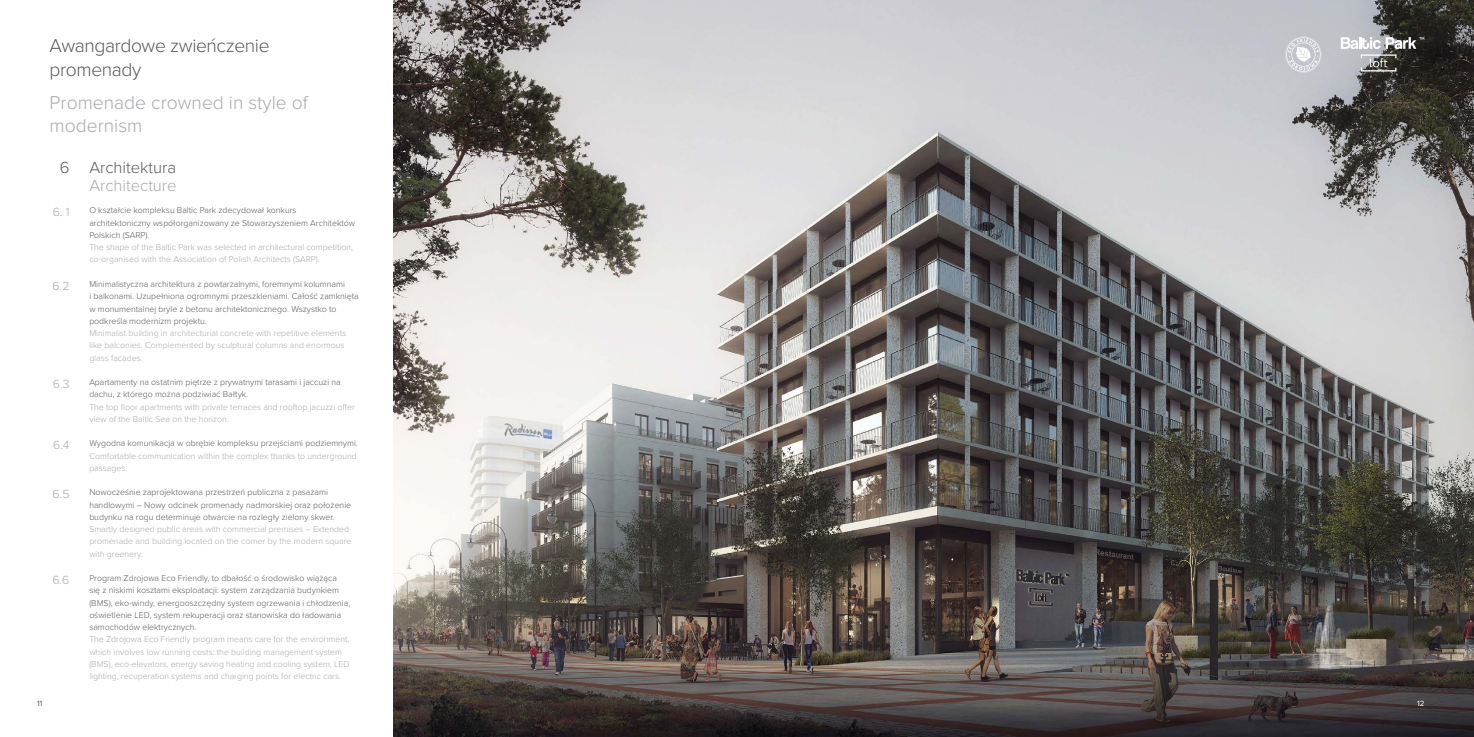
<style>
.page{position:relative;width:1474px;height:737px;background:#fff}
.page>*{position:absolute;margin:0;border:0;box-sizing:border-box;transform-origin:0 0}
.t1{font:300 19.25px/23.1px "Proxima Nova";color:#a7a9ac}
.t2{font:300 19.25px/23.1px "Proxima Nova";letter-spacing:-.02em;color:#58595b}
.t3{font:300 16.62px "Proxima Nova";color:#58595b}
.t4{font:300 16.62px "Proxima Nova";color:#a7a9ac}
.t5{font:300 12.25px "Proxima Nova";color:#a7a9ac}
.t6{font:300 8.75px/12.2px "Proxima Nova";color:#58595b}
.t7{font:300 8.75px/12.2px "Proxima Nova";color:#a7a9ac}
.t8{font:7.88px "Proxima Nova";color:#fff}
.t9{font:7.88px "Proxima Nova";color:#58595b}
</style>
<div class="page">
<img style="left:393px;top:0;width:1080px;height:737px">
<svg style="left:1285px;top:37px;width:36px;height:36px"></svg>
<svg style="left:1340px;top:37px;width:84px;height:34px;background:#8a8a89"></svg>
<h1 class="t2" style="left:50px;top:33px;width:221px">Awangardowe zwieńczenie promenady</h1>
<h1 class="t1" style="left:50px;top:90px;width:260px">Promenade crowned in style of modernism</h1>
<h2 class="t3" style="left:89px;top:155px;width:88px">Architektura</h2>
<h2 class="t4" style="left:89px;top:173px;width:89px">Architecture</h2>
<h2 class="t3" style="left:60px;top:155px;width:11px">6</h2>
<h3 class="t5" style="left:53px;top:203px;width:18px">6. 1</h3>
<h3 class="t5" style="left:52px;top:276px;width:18px">6.2</h3>
<h3 class="t5" style="left:53px;top:374px;width:18px">6.3</h3>
<h3 class="t5" style="left:53px;top:436px;width:18px">6.4</h3>
<h3 class="t5" style="left:52px;top:485px;width:18px">6.5</h3>
<h3 class="t5" style="left:52px;top:570px;width:18px">6.6</h3>
<p class="t9" style="left:37px;top:697px;width:7px">11</p>
<p class="t6" style="left:89px;top:204px;width:267px">O kształcie kompleksu Baltic Park zdecydował konkurs architektoniczny współorganizowany ze Stowarzyszeniem Architektów<br>Polskich (SARP).</p>
<p class="t7" style="left:89px;top:241px;width:265px">The shape of the Baltic Park was selected in architectural competition, co-organised with the Association of Polish Architects (SARP).</p>
<p class="t6" style="left:89px;top:277px;width:271px">Minimalistyczna architektura z powtarzalnymi, foremnymi kolumnami<br>i balkonami. Uzupełniona ogromnymi przeszkleniami. Całość zamknięta w monumentalnej bryle z betonu architektonicznego. Wszystko to podkreśla modernizm projektu.</p>
<p class="t7" style="left:89px;top:326px;width:258px">Minimalist building in architecturial concrete with repetitive elements like balconies. Complemented by sculptural columns and enormous glass facades.</p>
<p class="t6" style="left:89px;top:375px;width:253px">Apartamenty na ostatnim piętrze z prywatnymi tarasami i jaccuzi na dachu, z którego można podziwiać Bałtyk.</p>
<p class="t7" style="left:89px;top:400px;width:267px">The top floor apartments with private terraces and rooftop jacuzzi offer view of the Baltic Sea on the horizon.</p>
<p class="t6" style="left:89px;top:437px;width:270px">Wygodna komunikacja w obrębie kompleksu przejściami podziemnymi.</p>
<p class="t7" style="left:89px;top:449px;width:269px">Comfortable communication within the complex thanks to underground passages.</p>
<p class="t6" style="left:89px;top:486px;width:263px">Nowocześnie zaprojektowana przestrzeń publiczna z pasażami handlowymi – Nowy odcinek promenady nadmorskiej oraz położenie budynku na rogu determinuje otwarcie na rozległy zielony skwer.</p>
<p class="t7" style="left:89px;top:522px;width:264px">Smartly designed public areas with commercial premises – Extended promenade and building located on the corner by the modern square with greenery.</p>
<p class="t6" style="left:89px;top:571px;width:262px">Program Zdrojowa Eco Friendly, to dbałość o środowisko wiążąca<br>się z niskimi kosztami eksploatacji: system zarządzania budynkiem (BMS), eko-windy, energooszczędny system ogrzewania i chłodzenia, oświetlenie LED, system rekuperacji oraz stanowiska do ładowania samochodów elektrycznych.</p>
<p class="t7" style="left:89px;top:633px;width:262px">The Zdrojowa Eco Friendly program means care for the environment, which involves low running costs: the building management system (BMS), eco-elevators, energy saving heating and cooling system, LED lighting, recuperation systems and charging points for electric cars.</p>
<p class="t8" style="left:1416px;top:697px;width:9px">12</p>
</div>
